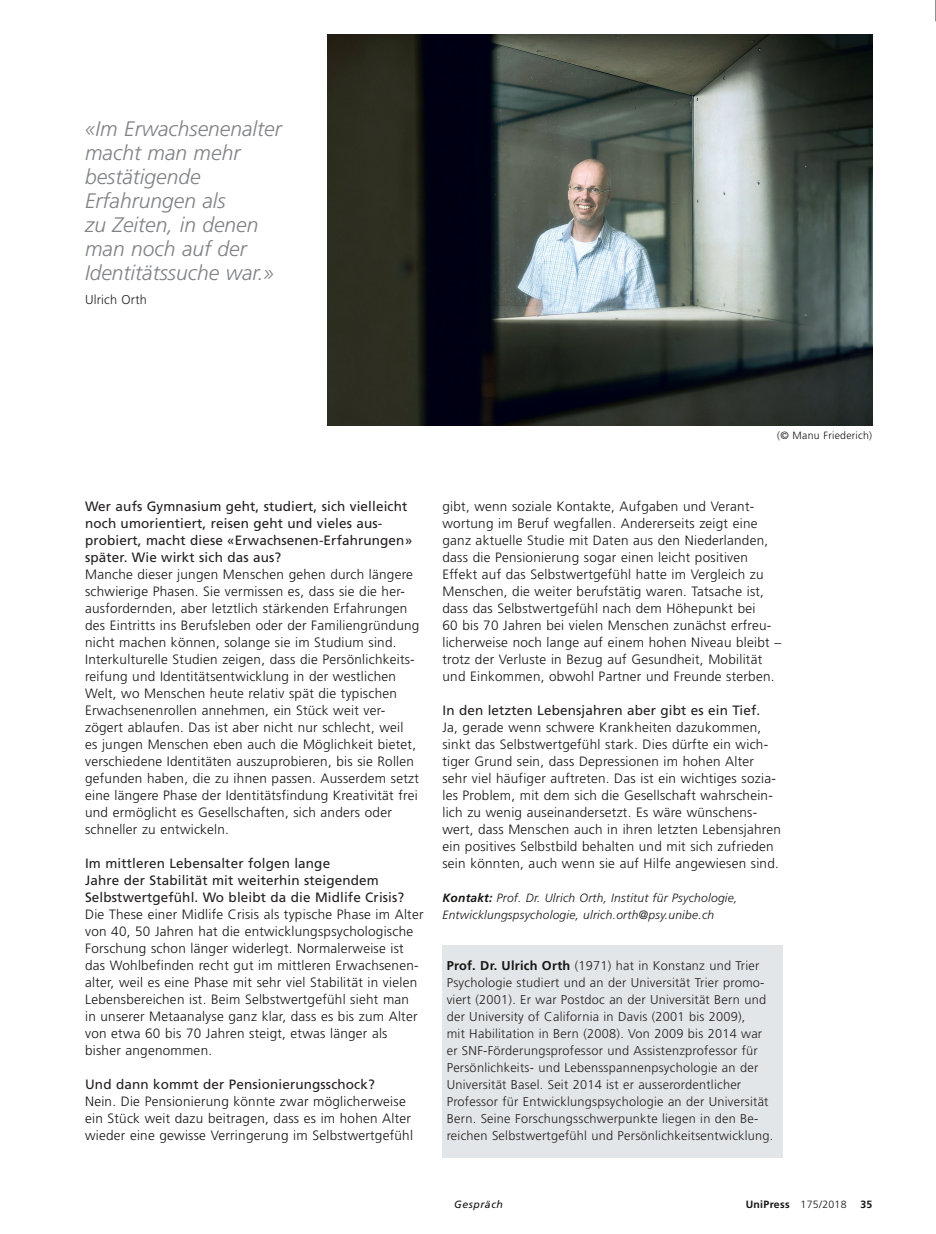
<style>
.page{position:relative;width:936px;height:1234px;background:#fff}
.page>*{position:absolute;margin:0;border:0;box-sizing:border-box;transform-origin:0 0}
.t1{font:italic 300 21px/24px "Frutiger LT Std";color:#808285}
.t2{font:300 13.5px/17px "Frutiger LT Std";letter-spacing:.02em;color:#161514}
.t3{font:13.5px/17px "Frutiger LT Std";letter-spacing:.01em;color:#231f20}
.t4{font:300 12.75px/17px "Frutiger LT Std";letter-spacing:.02em;color:#231f20}
.t5{font:italic 300 12px/17px "Frutiger LT Std";letter-spacing:.02em;color:#161514}
.t6{font:700 10.5px "Frutiger";letter-spacing:.03em;color:#161514}
.t7{font:300 10.5px "Frutiger LT Std";letter-spacing:.025em;color:#161514}
.t8{font:italic 10.5px "Frutiger LT Std";letter-spacing:.05em;color:#161514}
.s1{font-weight:700}
.s2{font-weight:700;color:#161514}
.s3{font-weight:300}
</style>
<div class="page">
<svg style="left:935px;top:0;width:1px;height:21px"></svg>
<div style="left:442px;top:944px;width:340px;height:213px;background:#e2e6e8"></div>
<img style="left:327px;top:34px;width:545px;height:391px">
<h1 class="t1" style="left:85px;top:117px;width:198px">«Im Erwachsenenalter macht man mehr bestätigende<br>Erfahrungen als<br>zu Zeiten, in denen man noch auf der<br>Identitätssuche war.»</h1>
<p class="t4" style="left:85px;top:291px;width:63px">Ulrich Orth</p>
<p class="t7" style="left:777px;top:429px;width:96px">(© Manu Friederich)</p>
<p class="t3" style="left:85px;top:497px;width:328px">Wer aufs Gymnasium geht, studiert, sich vielleicht noch umorientiert, reisen geht und vieles aus&shy;probiert, macht diese «Erwachsenen-Erfahrungen» später. Wie wirkt sich das aus?</p>
<p class="t2" style="left:85px;top:565px;width:336px">Manche dieser jungen Menschen gehen durch längere schwierige Phasen. Sie vermissen es, dass sie die her&shy;ausfordernden, aber letztlich stärkenden Erfahrungen des Eintritts ins Berufsleben oder der Familiengründung nicht machen können, solange sie im Studium sind.<br>Interkulturelle Studien zeigen, dass die Persönlichkeits&shy;reifung und Identitätsentwicklung in der westlichen Welt, wo Menschen heute relativ spät die typischen Erwachsenenrollen annehmen, ein Stück weit ver&shy;zögert ablaufen. Das ist aber nicht nur schlecht, weil<br>es jungen Menschen eben auch die Möglichkeit bietet, verschiedene Identitäten auszuprobieren, bis sie Rollen gefunden haben, die zu ihnen passen. Ausserdem setzt eine längere Phase der Identitätsfindung Kreativität frei und ermöglicht es Gesellschaften, sich anders oder schneller zu entwickeln.</p>
<p class="t3" style="left:85px;top:854px;width:321px">Im mittleren Lebensalter folgen lange<br>Jahre der Stabilität mit weiterhin steigendem<br>Selbstwertgefühl. Wo bleibt da die Midlife Crisis?</p>
<p class="t2" style="left:85px;top:906px;width:340px">Die These einer Midlife Crisis als typische Phase im Alter von 40, 50 Jahren hat die entwicklungspsychologische Forschung schon länger widerlegt. Normalerweise ist das Wohlbefinden recht gut im mittleren Erwachsenen&shy;alter, weil es eine Phase mit sehr viel Stabilität in vielen Lebensbereichen ist. Beim Selbstwertgefühl sieht man<br>in unserer Metaanalyse ganz klar, dass es bis zum Alter von etwa 60 bis 70 Jahren steigt, etwas länger als bisher angenommen.</p>
<p class="t3" style="left:85px;top:1075px;width:291px">Und dann kommt der Pensionierungsschock?</p>
<p class="t2" style="left:85px;top:1093px;width:329px">Nein. Die Pensionierung könnte zwar möglicherweise ein Stück weit dazu beitragen, dass es im hohen Alter wieder eine gewisse Verringerung im Selbstwertgefühl</p>
<p class="t2" style="left:442px;top:497px;width:340px">gibt, wenn soziale Kontakte, Aufgaben und Verant&shy;wortung im Beruf wegfallen. Andererseits zeigt eine ganz aktuelle Studie mit Daten aus den Niederlanden, dass die Pensionierung sogar einen leicht positiven Effekt auf das Selbstwertgefühl hatte im Vergleich zu Menschen, die weiter berufstätig waren. Tatsache ist, dass das Selbstwertgefühl nach dem Höhepunkt bei<br>60 bis 70 Jahren bei vielen Menschen zunächst erfreu&shy;licherweise noch lange auf einem hohen Niveau bleibt – trotz der Verluste in Bezug auf Gesundheit, Mobilität und Einkommen, obwohl Partner und Freunde sterben.</p>
<p class="t3" style="left:442px;top:701px;width:319px">In den letzten Lebensjahren aber gibt es ein Tief.</p>
<p class="t2" style="left:442px;top:719px;width:340px">Ja, gerade wenn schwere Krankheiten dazukommen, sinkt das Selbstwertgefühl stark. Dies dürfte ein wich&shy;tiger Grund sein, dass Depressionen im hohen Alter sehr viel häufiger auftreten. Das ist ein wichtiges sozia&shy;les Problem, mit dem sich die Gesellschaft wahrschein&shy;lich zu wenig auseinandersetzt. Es wäre wünschens&shy;wert, dass Menschen auch in ihren letzten Lebensjahren ein positives Selbstbild behalten und mit sich zufrieden sein könnten, auch wenn sie auf Hilfe angewiesen sind.</p>
<p class="t5" style="left:442px;top:889px;width:296px"><span class="s1">Kontakt:</span> Prof. Dr. Ulrich Orth, Institut für Psychologie,<br>Entwicklungspsychologie, ulrich.orth@psy.unibe.ch</p>
<p class="t4" style="left:446px;top:957px;width:328px"><span class="s2">Prof. Dr. Ulrich Orth</span> (1971) hat in Konstanz und Trier Psychologie studiert und an der Universität Trier promo&shy;viert (2001). Er war Postdoc an der Universität Bern und der University of California in Davis (2001 bis 2009),<br>mit Habilitation in Bern (2008). Von 2009 bis 2014 war er SNF-Förderungsprofessor und Assistenzprofessor für Persönlichkeits- und Lebensspannenpsychologie an der Universität Basel. Seit 2014 ist er ausserordentlicher Professor für Entwicklungspsychologie an der Universität Bern. Seine Forschungsschwerpunkte liegen in den Be&shy;reichen Selbstwertgefühl und Persönlichkeitsentwicklung.</p>
<p class="t8" style="left:454px;top:1198px;width:50px">Gespräch</p>
<p class="t6" style="left:745px;top:1198px;width:102px">UniPress <span class="s3">175/2018</span></p>
<p class="t6" style="left:860px;top:1198px;width:13px">35</p>
</div>
